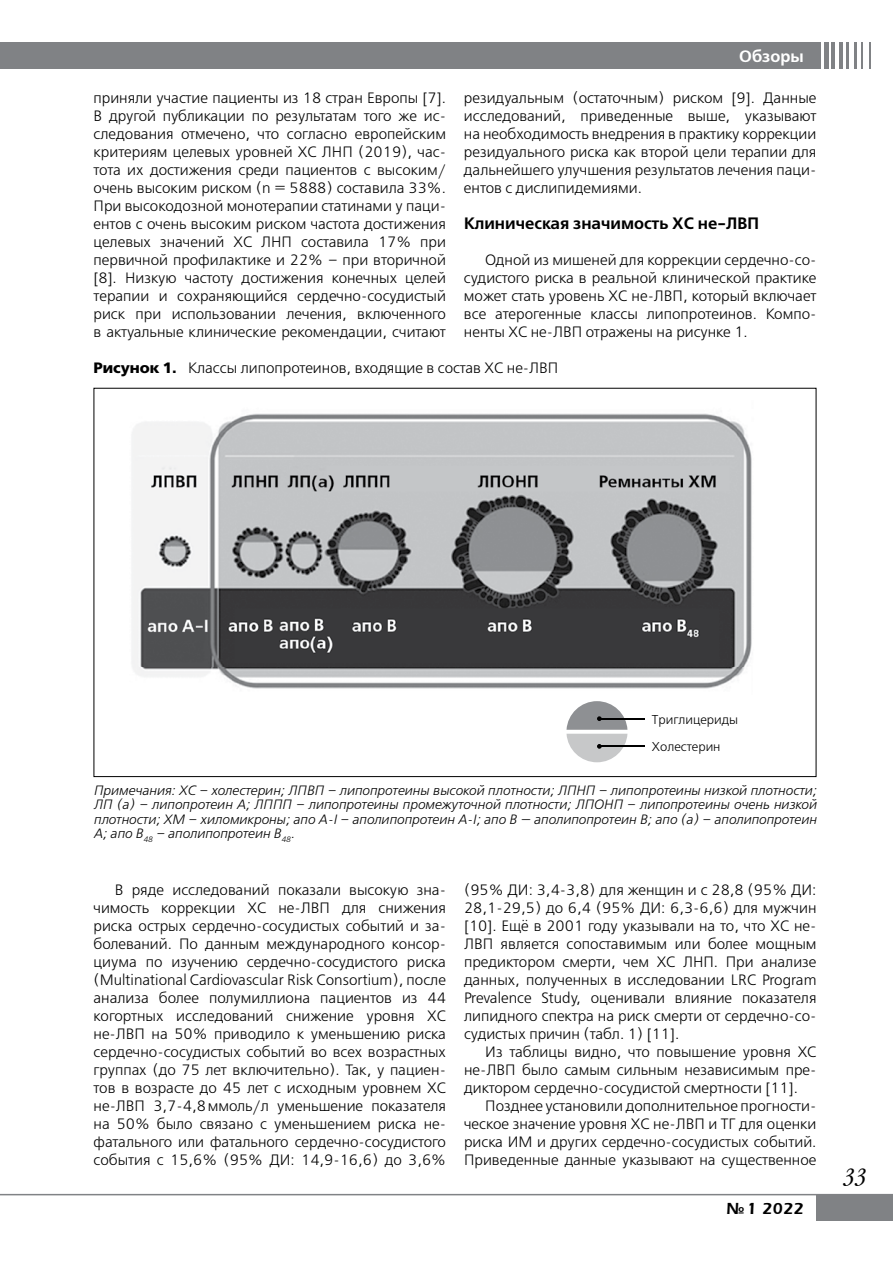
<style>
.page{position:relative;width:893px;height:1263px;background:#fff}
.page>*{position:absolute;margin:0;border:0;box-sizing:border-box;transform-origin:0 0}
.t1{font:italic 300 24px "Garamondcond";color:#000}
.t2{font:16.5px "Free Set Demi C";color:#000}
.t3{font:600 16.5px "Everest";color:#000}
.t4{font:16.5px "Free Set Demi C";color:#fff}
.t5{font:15px/18px "Free Set Light C";color:#000;text-align:justify}
.t6{font:italic 13.5px/14.2px "Free Set Light C";color:#000;text-align:justify}
.t7{font:12.75px/27px "Free Set C";color:#000}
.s1{font-family:"Free Set Bold C"}
</style>
<div class="page">
<svg style="left:869px;top:43px;width:1px;height:26px"></svg>
<svg style="left:862px;top:43px;width:1px;height:26px"></svg>
<hr style="left:854px;top:43px;width:2px;height:26px;background:#808285">
<hr style="left:847px;top:43px;width:2px;height:26px;background:#808285">
<hr style="left:839px;top:43px;width:3px;height:26px;background:#808285">
<hr style="left:832px;top:43px;width:3px;height:26px;background:#808285">
<hr style="left:824px;top:43px;width:4px;height:26px;background:#808285">
<div style="left:816px;top:43px;width:5px;height:26px;background:#808285"></div>
<div style="left:0;top:43px;width:819px;height:26px;background:#808285"></div>
<div style="left:816px;top:1194px;width:77px;height:26px;background:#808285"></div>
<hr style="left:0;top:1194px;width:893px;height:1px;background:#808285">
<img style="left:132px;top:413px;width:620px;height:276px">
<hr style="left:599px;top:718px;width:46px;height:1px;background:#000">
<hr style="left:599px;top:746px;width:46px;height:1px;background:#000">
<svg style="left:566px;top:701px;width:61px;height:61px"></svg>
<p class="t4" style="left:739px;top:47px;width:66px">Обзоры</p>
<p class="t5" style="left:94px;top:90px;width:354px;text-align:left">приняли участие пациенты из 18 стран Европы [7].<br>В другой публикации по результатам того же ис&shy;следования отмечено, что согласно европейским критериям целевых уровней ХС ЛНП (2019), час&shy;тота их достижения среди пациентов с высоким/ очень высоким риском (n = 5888) составила 33%.<br>При высокодозной монотерапии статинами у паци&shy;ентов с очень высоким риском частота достижения целевых значений ХС ЛНП составила 17% при первичной профилактике и 22% – при вторичной [8]. Низкую частоту достижения конечных целей терапии и сохраняющийся сердечно-сосудистый риск при использовании лечения, включенного в актуальные клинические рекомендации, считают</p>
<p class="t5" style="left:464px;top:90px;width:354px">резидуальным (остаточным) риском [9]. Данные исследований, приведенные выше, указывают на необходимость внедрения в практику коррекции резидуального риска как второй цели терапии для дальнейшего улучшения результатов лечения паци&shy;ентов с дислипидемиями.</p>
<p class="t2" style="left:464px;top:214px;width:297px">Клиническая значимость ХС не-ЛВП</p>
<p class="t5" style="left:464px;top:252px;width:354px;text-indent:21px">Одной из мишеней для коррекции сердечно-со&shy;судистого риска в реальной клинической практике может стать уровень ХС не-ЛВП, который включает все атерогенные классы липопротеинов. Компо&shy;ненты ХС не-ЛВП отражены на рисунке 1.</p>
<p class="t5" style="left:94px;top:359px;width:466px"><span class="s1">Рисунок 1.</span> Классы липопротеинов, входящие в состав ХС не-ЛВП</p>
<p class="t7" style="left:652px;top:706px;width:88px">Триглицериды<br>Холестерин</p>
<p class="t6" style="left:94px;top:784px;width:724px">Примечания: ХС – холестерин; ЛПВП – липопротеины высокой плотности; ЛПНП – липопротеины низкой плотности; ЛП (а) – липопротеин А; ЛППП – липопротеины промежуточной плотности; ЛПОНП – липопротеины очень низкой плотности; ХМ – хиломикроны; апо А-I – аполипопротеин A-I; апо B — аполипопротеин B; апо (а) – аполипопротеин А; апо B<sub>48</sub> – аполипопротеин B<sub>48</sub>.</p>
<p class="t5" style="left:94px;top:882px;width:354px;text-indent:21px">В ряде исследований показали высокую зна&shy;чимость коррекции ХС не-ЛВП для снижения риска острых сердечно-сосудистых событий и за&shy;болеваний. По данным международного консор&shy;циума по изучению сердечно-сосудистого риска (Multinational Cardiovascular Risk Consortium), после анализа более полумиллиона пациентов из 44 когортных исследований снижение уровня ХС не-ЛВП на 50% приводило к уменьшению риска сердечно-сосудистых событий во всех возрастных группах (до 75 лет включительно). Так, у пациен&shy;тов в возрасте до 45 лет с исходным уровнем ХС не-ЛВП 3,7-4,8ммоль/л уменьшение показателя на 50% было связано с уменьшением риска не&shy;фатального или фатального сердечно-сосудистого события с 15,6% (95% ДИ: 14,9-16,6) до 3,6%</p>
<p class="t5" style="left:464px;top:882px;width:354px">(95% ДИ: 3,4-3,8) для женщин и с 28,8 (95% ДИ:<br>28,1-29,5) до 6,4 (95% ДИ: 6,3-6,6) для мужчин [10]. Ещё в 2001 году указывали на то, что ХС не-ЛВП является сопоставимым или более мощным предиктором смерти, чем ХС ЛНП. При анализе данных, полученных в исследовании LRC Program Prevalence Study, оценивали влияние показателя липидного спектра на риск смерти от сердечно-со&shy;судистых причин (табл. 1) [11].</p>
<p class="t5" style="left:464px;top:1044px;width:354px;text-indent:21px">Из таблицы видно, что повышение уровня ХС не-ЛВП было самым сильным независимым пре&shy;диктором сердечно-сосудистой смертности [11].</p>
<p class="t5" style="left:464px;top:1098px;width:354px;text-indent:21px">Позднее установили дополнительное прогности&shy;ческое значение уровня ХС не-ЛВП и ТГ для оценки риска ИМ и других сердечно-сосудистых событий.<br>Приведенные данные указывают на существенное</p>
<p class="t3" style="left:726px;top:1200px;width:79px">¹1 2022</p>
<h1 class="t1" style="left:843px;top:1165px;width:25px">33</h1>
</div>
